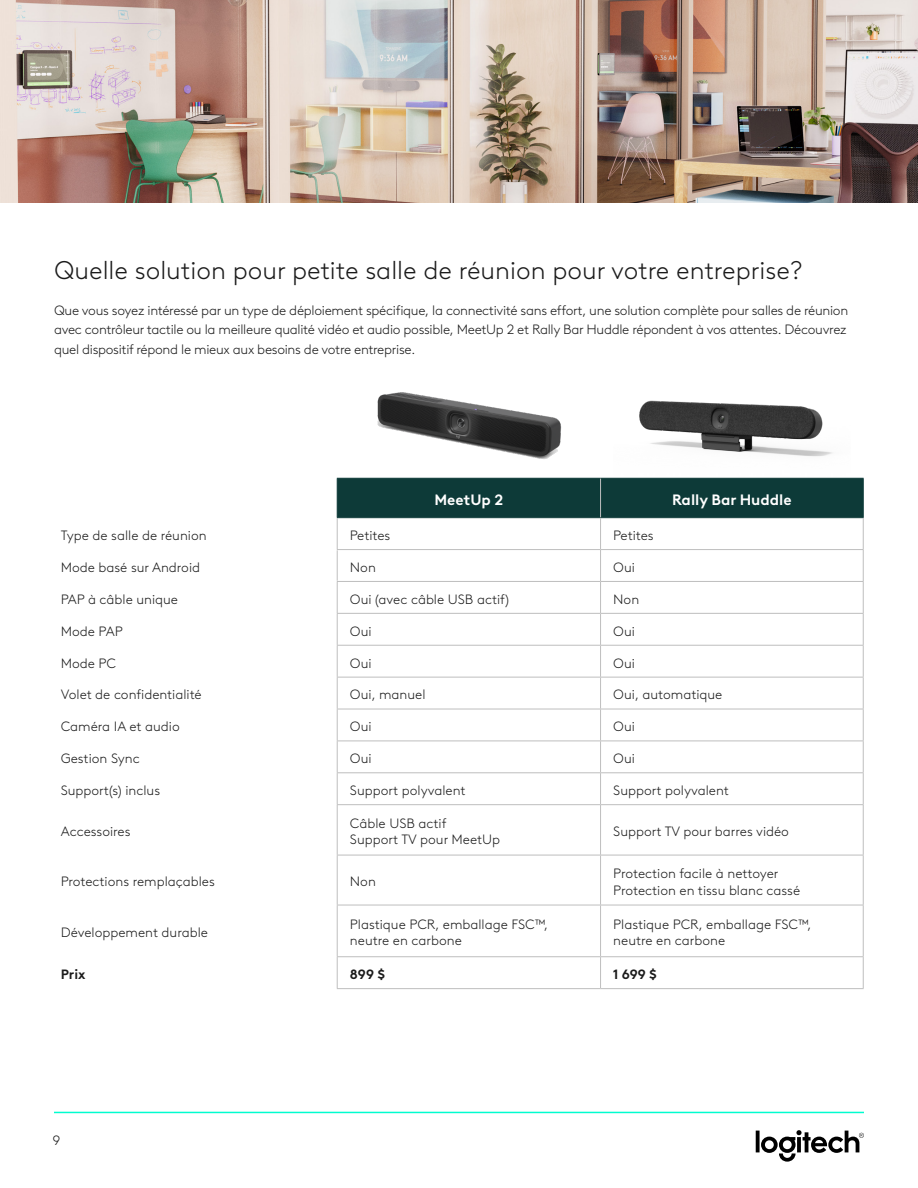
<style>
.page{position:relative;width:918px;height:1188px;background:#fff}
.page>*{position:absolute;margin:0;border:0;box-sizing:border-box;transform-origin:0 0}
.t1{font:300 25.5px "Brown Logitech Pan";color:#1b1b1b}
.t2{font:700 15px "Brown Logitech Pan";color:#fff}
.TOC_level_1{font:300 13.5px/16.2px "Brown Logitech Pan";color:#1b1b1b}
.TOC_level_1-2{font:300 13.5px/19.5px "Brown Logitech Pan";letter-spacing:-.02em;color:#1b1b1b}
.TOC_level_1-3{font:700 13.5px "Brown Logitech Pan";color:#1b1b1b}
</style>
<div class="page">
<img style="left:0;top:0;width:918px;height:203px">
<div style="left:338px;top:479px;width:525px;height:38px;background:#0d3a38"></div>
<svg style="left:338px;top:518px;width:525px;height:470px"></svg>
<svg style="left:338px;top:710px;width:525px;height:62px"></svg>
<hr style="left:863px;top:805px;width:1px;height:50px;background:#bebebe">
<hr style="left:601px;top:855px;width:263px;height:1px;background:#bebebe">
<hr style="left:863px;top:855px;width:1px;height:50px;background:#bebebe">
<hr style="left:601px;top:905px;width:263px;height:1px;background:#bebebe">
<hr style="left:863px;top:905px;width:1px;height:51px;background:#bebebe">
<hr style="left:601px;top:956px;width:263px;height:1px;background:#bebebe">
<hr style="left:863px;top:957px;width:1px;height:31px;background:#bebebe">
<hr style="left:601px;top:988px;width:263px;height:1px;background:#bebebe">
<hr style="left:337px;top:518px;width:1px;height:31px;background:#bebebe">
<hr style="left:337px;top:478px;width:264px;height:1px;background:#0d3a38">
<hr style="left:337px;top:479px;width:1px;height:38px;background:#0d3a38">
<hr style="left:337px;top:517px;width:264px;height:1px;background:#0d3a38">
<hr style="left:601px;top:478px;width:263px;height:1px;background:#0d3a38">
<hr style="left:863px;top:479px;width:1px;height:38px;background:#0d3a38">
<hr style="left:600px;top:479px;width:1px;height:38px;background:#bebebe">
<hr style="left:601px;top:517px;width:263px;height:1px;background:#0d3a38">
<hr style="left:600px;top:518px;width:1px;height:31px;background:#bebebe">
<hr style="left:863px;top:518px;width:1px;height:31px;background:#bebebe">
<hr style="left:337px;top:549px;width:264px;height:1px;background:#bebebe">
<hr style="left:337px;top:550px;width:1px;height:31px;background:#bebebe">
<hr style="left:601px;top:549px;width:263px;height:1px;background:#bebebe">
<hr style="left:600px;top:550px;width:1px;height:31px;background:#bebebe">
<hr style="left:863px;top:550px;width:1px;height:31px;background:#bebebe">
<hr style="left:337px;top:581px;width:264px;height:1px;background:#bebebe">
<hr style="left:337px;top:582px;width:1px;height:31px;background:#bebebe">
<hr style="left:601px;top:581px;width:263px;height:1px;background:#bebebe">
<hr style="left:600px;top:582px;width:1px;height:31px;background:#bebebe">
<hr style="left:863px;top:582px;width:1px;height:31px;background:#bebebe">
<hr style="left:337px;top:613px;width:264px;height:1px;background:#bebebe">
<hr style="left:337px;top:614px;width:1px;height:31px;background:#bebebe">
<hr style="left:601px;top:613px;width:263px;height:1px;background:#bebebe">
<hr style="left:600px;top:614px;width:1px;height:31px;background:#bebebe">
<hr style="left:863px;top:614px;width:1px;height:31px;background:#bebebe">
<hr style="left:337px;top:645px;width:264px;height:1px;background:#bebebe">
<hr style="left:337px;top:646px;width:1px;height:31px;background:#bebebe">
<hr style="left:601px;top:645px;width:263px;height:1px;background:#bebebe">
<hr style="left:600px;top:646px;width:1px;height:31px;background:#bebebe">
<hr style="left:863px;top:646px;width:1px;height:31px;background:#bebebe">
<hr style="left:337px;top:677px;width:264px;height:1px;background:#bebebe">
<hr style="left:337px;top:678px;width:1px;height:31px;background:#bebebe">
<hr style="left:601px;top:677px;width:263px;height:1px;background:#bebebe">
<hr style="left:600px;top:678px;width:1px;height:31px;background:#bebebe">
<hr style="left:863px;top:678px;width:1px;height:31px;background:#bebebe">
<hr style="left:337px;top:741px;width:1px;height:31px;background:#bebebe">
<hr style="left:337px;top:709px;width:264px;height:1px;background:#bebebe">
<hr style="left:337px;top:709px;width:1px;height:32px;background:#bebebe">
<hr style="left:337px;top:741px;width:264px;height:1px;background:#bebebe">
<hr style="left:337px;top:805px;width:1px;height:50px;background:#bebebe">
<hr style="left:600px;top:805px;width:1px;height:50px;background:#bebebe">
<hr style="left:337px;top:855px;width:264px;height:1px;background:#bebebe">
<hr style="left:337px;top:855px;width:1px;height:50px;background:#bebebe">
<hr style="left:600px;top:855px;width:1px;height:50px;background:#bebebe">
<hr style="left:337px;top:905px;width:264px;height:1px;background:#bebebe">
<hr style="left:337px;top:905px;width:1px;height:51px;background:#bebebe">
<hr style="left:600px;top:905px;width:1px;height:51px;background:#bebebe">
<hr style="left:337px;top:956px;width:264px;height:1px;background:#bebebe">
<hr style="left:337px;top:957px;width:1px;height:31px;background:#bebebe">
<hr style="left:600px;top:957px;width:1px;height:31px;background:#bebebe">
<hr style="left:337px;top:988px;width:264px;height:1px;background:#bebebe">
<hr style="left:337px;top:772px;width:264px;height:1px;background:#bebebe">
<hr style="left:337px;top:773px;width:1px;height:31px;background:#bebebe">
<hr style="left:337px;top:804px;width:264px;height:1px;background:#bebebe">
<hr style="left:601px;top:709px;width:263px;height:1px;background:#bebebe">
<hr style="left:600px;top:709px;width:1px;height:32px;background:#bebebe">
<hr style="left:863px;top:709px;width:1px;height:32px;background:#bebebe">
<hr style="left:601px;top:741px;width:263px;height:1px;background:#bebebe">
<hr style="left:600px;top:741px;width:1px;height:31px;background:#bebebe">
<hr style="left:863px;top:741px;width:1px;height:31px;background:#bebebe">
<hr style="left:601px;top:772px;width:263px;height:1px;background:#bebebe">
<hr style="left:600px;top:773px;width:1px;height:31px;background:#bebebe">
<hr style="left:863px;top:773px;width:1px;height:31px;background:#bebebe">
<hr style="left:601px;top:804px;width:263px;height:1px;background:#bebebe">
<img style="left:614px;top:400px;width:236px;height:78px">
<img style="left:350px;top:392px;width:237px;height:86px">
<svg style="left:756px;top:1130px;width:108px;height:32px"></svg>
<hr style="left:54px;top:1112px;width:810px;height:1px;background:#00fdcf">
<p class="t1" style="left:54px;top:252px;width:751px">Quelle solution pour petite salle de réunion pour votre entreprise?</p>
<p class="TOC_level_1-2" style="left:54px;top:299px;width:796px">Que vous soyez intéressé par un type de déploiement spécifique, la connectivité sans effort, une solution complète pour salles de réunion avec contrôleur tactile ou la meilleure qualité vidéo et audio possible, MeetUp 2 et Rally Bar Huddle répondent à vos attentes. Découvrez quel dispositif répond le mieux aux besoins de votre entreprise.</p>
<p class="t2" style="left:435px;top:488px;width:70px">MeetUp 2</p>
<p class="t2" style="left:672px;top:488px;width:121px">Rally Bar Huddle</p>
<p class="TOC_level_1" style="left:61px;top:526px;width:148px">Type de salle de réunion</p>
<p class="TOC_level_1" style="left:350px;top:526px;width:42px">Petites</p>
<p class="TOC_level_1" style="left:613px;top:526px;width:42px">Petites</p>
<p class="TOC_level_1" style="left:61px;top:558px;width:141px">Mode basé sur Android</p>
<p class="TOC_level_1" style="left:350px;top:558px;width:27px">Non</p>
<p class="TOC_level_1" style="left:613px;top:558px;width:23px">Oui</p>
<p class="TOC_level_1" style="left:61px;top:590px;width:119px">PAP à câble unique</p>
<p class="TOC_level_1" style="left:350px;top:590px;width:161px">Oui (avec câble USB actif)</p>
<p class="TOC_level_1" style="left:613px;top:590px;width:27px">Non</p>
<p class="TOC_level_1" style="left:61px;top:622px;width:63px">Mode PAP</p>
<p class="TOC_level_1" style="left:350px;top:622px;width:23px">Oui</p>
<p class="TOC_level_1" style="left:613px;top:622px;width:23px">Oui</p>
<p class="TOC_level_1" style="left:61px;top:654px;width:57px">Mode PC</p>
<p class="TOC_level_1" style="left:350px;top:654px;width:23px">Oui</p>
<p class="TOC_level_1" style="left:613px;top:654px;width:23px">Oui</p>
<p class="TOC_level_1" style="left:61px;top:686px;width:143px">Volet de confidentialité</p>
<p class="TOC_level_1" style="left:350px;top:686px;width:77px">Oui, manuel</p>
<p class="TOC_level_1" style="left:613px;top:686px;width:111px">Oui, automatique</p>
<p class="TOC_level_1" style="left:61px;top:718px;width:121px">Caméra IA et audio</p>
<p class="TOC_level_1" style="left:350px;top:718px;width:23px">Oui</p>
<p class="TOC_level_1" style="left:613px;top:718px;width:23px">Oui</p>
<p class="TOC_level_1" style="left:61px;top:750px;width:81px">Gestion Sync</p>
<p class="TOC_level_1" style="left:350px;top:750px;width:23px">Oui</p>
<p class="TOC_level_1" style="left:613px;top:750px;width:23px">Oui</p>
<p class="TOC_level_1" style="left:61px;top:782px;width:101px">Support(s) inclus</p>
<p class="TOC_level_1" style="left:350px;top:782px;width:117px">Support polyvalent</p>
<p class="TOC_level_1" style="left:613px;top:782px;width:117px">Support polyvalent</p>
<p class="TOC_level_1" style="left:61px;top:823px;width:71px">Accessoires</p>
<p class="TOC_level_1" style="left:350px;top:815px;width:98px">Câble USB actif</p>
<p class="TOC_level_1" style="left:350px;top:831px;width:152px">Support TV pour MeetUp</p>
<p class="TOC_level_1" style="left:613px;top:823px;width:177px">Support TV pour barres vidéo</p>
<p class="TOC_level_1" style="left:61px;top:873px;width:156px">Protections remplaçables</p>
<p class="TOC_level_1" style="left:350px;top:873px;width:27px">Non</p>
<p class="TOC_level_1" style="left:613px;top:865px;width:167px">Protection facile à nettoyer</p>
<p class="TOC_level_1" style="left:613px;top:881px;width:188px">Protection en tissu blanc cassé</p>
<p class="TOC_level_1" style="left:61px;top:924px;width:149px">Développement durable</p>
<p class="TOC_level_1" style="left:350px;top:916px;width:200px">Plastique PCR, emballage FSC™, neutre en carbone</p>
<p class="TOC_level_1" style="left:613px;top:916px;width:200px">Plastique PCR, emballage FSC™, neutre en carbone</p>
<p class="TOC_level_1-3" style="left:61px;top:964px;width:26px">Prix</p>
<p class="TOC_level_1-3" style="left:350px;top:964px;width:37px">899 $</p>
<p class="TOC_level_1-3" style="left:613px;top:964px;width:45px">1 699 $</p>
<p class="TOC_level_1" style="left:53px;top:1131px;width:9px">9</p>
</div>
